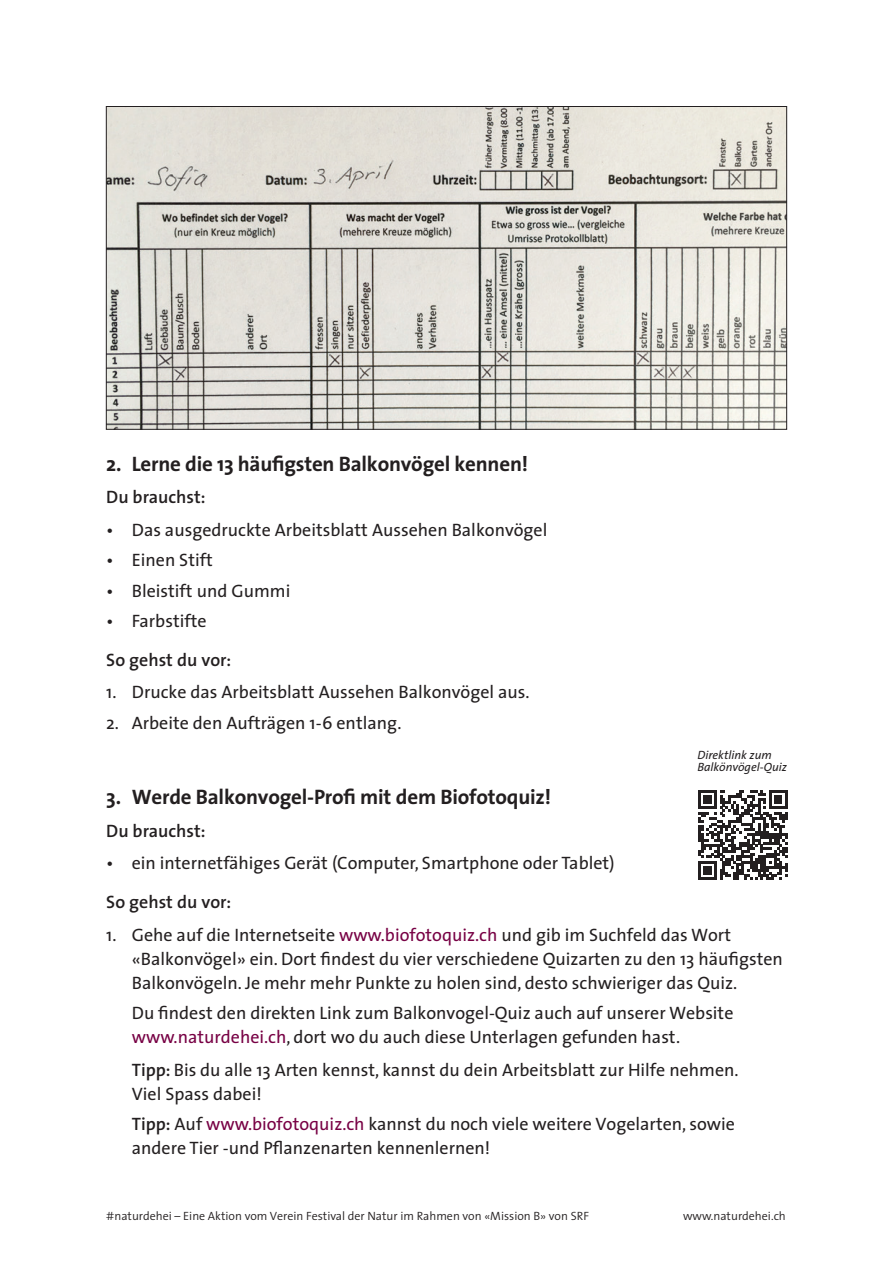
<style>
.page{position:relative;width:893px;height:1263px;background:#fff}
.page>*{position:absolute;margin:0;border:0;box-sizing:border-box;transform-origin:0 0}
.t1{font:700 21px "The Sans";letter-spacing:-.01em;color:#231f20}
.t2{font:18px/24px "The Sans";color:#231f20}
.t3{font:600 18px "The Sans";color:#231f20}
.t4{font:300 12px "The Sans";color:#231f20}
.t5{font:italic 12px/12px "The Sans";color:#231f20}
.s1{color:#704}
.s2{font-weight:600}
</style>
<div class="page">
<img style="left:108px;top:108px;width:677px;height:319px">
<svg style="left:698px;top:790px;width:90px;height:90px"></svg>
<p class="t1" style="left:106px;top:446px;width:423px">2. Lerne die 13 häufigsten Balkonvögel kennen!</p>
<p class="t3" style="left:106px;top:482px;width:101px">Du brauchst:</p>
<p class="t2" style="left:106px;top:517px;width:443px">• Das ausgedruckte Arbeitsblatt Aussehen Balkonvögel</p>
<p class="t2" style="left:106px;top:547px;width:108px">• Einen Stift</p>
<p class="t2" style="left:106px;top:578px;width:186px">• Bleistift und Gummi</p>
<p class="t2" style="left:106px;top:608px;width:102px">• Farbstifte</p>
<p class="t3" style="left:106px;top:645px;width:126px">So gehst du vor:</p>
<p class="t2" style="left:106px;top:680px;width:425px">1. Drucke das Arbeitsblatt Aussehen Balkonvögel aus.</p>
<p class="t2" style="left:106px;top:710px;width:297px">2. Arbeite den Aufträgen 1-6 entlang.</p>
<p class="t5" style="left:697px;top:748px;width:91px">Direktlink zum<br>Balkönvögel-Quiz</p>
<p class="t1" style="left:106px;top:780px;width:446px">3. Werde Balkonvogel-Profi mit dem Biofotoquiz!</p>
<p class="t3" style="left:106px;top:816px;width:101px">Du brauchst:</p>
<p class="t2" style="left:106px;top:851px;width:510px">• ein internetfähiges Gerät (Computer, Smartphone oder Tablet)</p>
<p class="t3" style="left:106px;top:887px;width:126px">So gehst du vor:</p>
<p class="t2" style="left:132px;top:922px;width:653px;text-indent:-26px">1. Gehe auf die Internetseite <span class="s1">www.biofotoquiz.ch</span> und gib im Suchfeld das Wort «Balkonvögel» ein. Dort findest du vier verschiedene Quizarten zu den 13 häufigsten<br>Balkonvögeln. Je mehr mehr Punkte zu holen sind, desto schwieriger das Quiz.</p>
<p class="t2" style="left:132px;top:1000px;width:603px">Du findest den direkten Link zum Balkonvogel-Quiz auch auf unserer Website <span class="s1">www.naturdehei.ch</span>, dort wo du auch diese Unterlagen gefunden hast.</p>
<p class="t2" style="left:132px;top:1057px;width:608px"><span class="s2">Tipp:</span> Bis du alle 13 Arten kennst, kannst du dein Arbeitsblatt zur Hilfe nehmen.<br>Viel Spass dabei!</p>
<p class="t2" style="left:132px;top:1111px;width:605px"><span class="s2">Tipp:</span> Auf <span class="s1">www.biofotoquiz.ch</span> kannst du noch viele weitere Vogelarten, sowie andere Tier -und Pflanzenarten kennenlernen!</p>
<p class="t4" style="left:106px;top:1206px;width:484px">#naturdehei – Eine Aktion vom Verein Festival der Natur im Rahmen von «Mission B» von SRF</p>
<p class="t4" style="left:683px;top:1206px;width:104px">www.naturdehei.ch</p>
</div>
